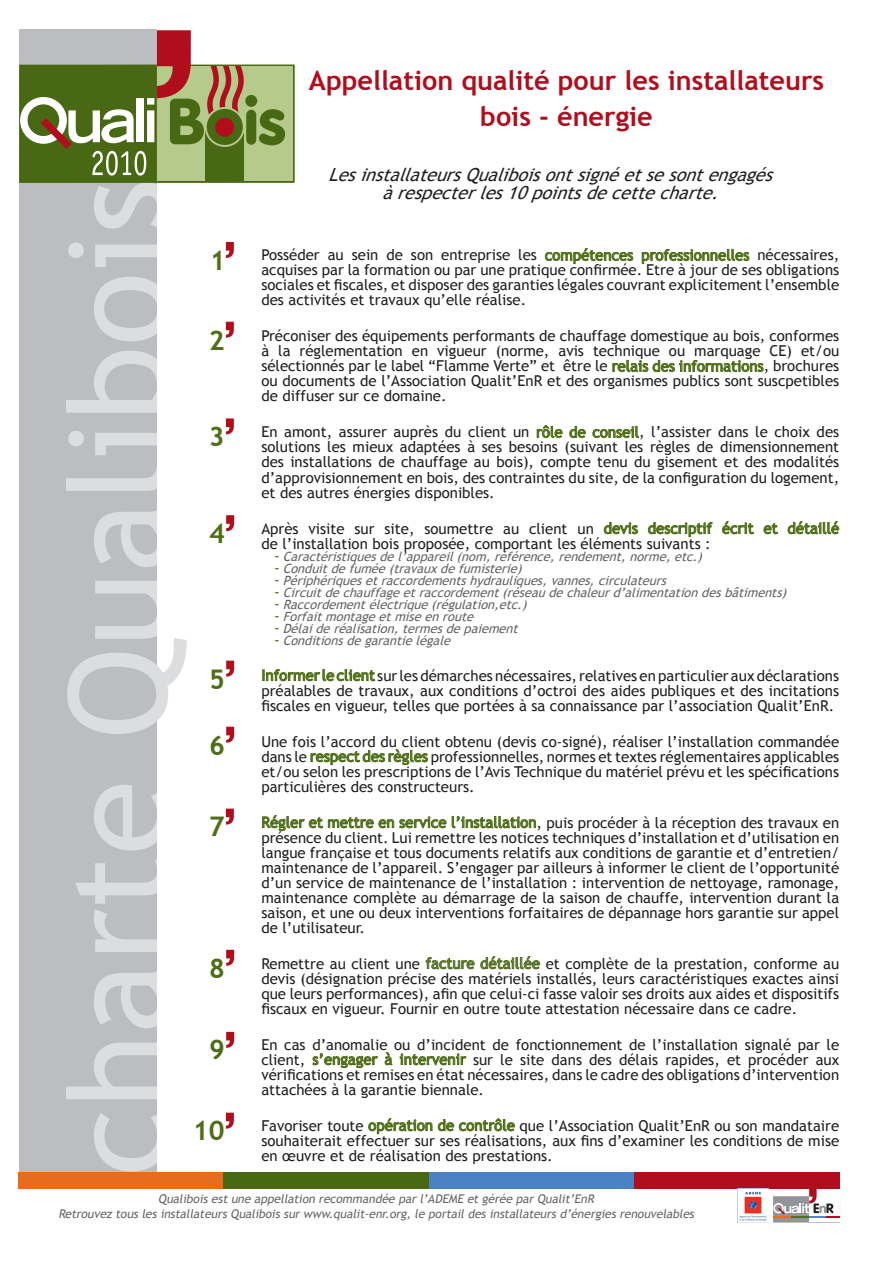
<style>
.page{position:relative;width:893px;height:1263px;background:#fff}
.page>*{position:absolute;margin:0;border:0;box-sizing:border-box;transform-origin:0 0}
.t1{font:136.5px "Trebuchet MS";color:#dcdddf}
.t2{font:700 27px/36px "Trebuchet MS";color:#b00d1d;text-align:center}
.t3{font:700 27px "Trebuchet MS";color:#4e6e17}
.t4{font:italic 18px/18px "Trebuchet MS";color:#231f20;text-align:center}
.t5{font:15px/15px "Trebuchet MS";color:#231f20;text-align:justify}
.t6{font:italic 12.75px/12px "Trebuchet MS";color:#626568}
.t7{font:italic 12px/15px "Trebuchet MS";color:#626568;text-align:center}
.s1{color:#4e6e17}
.s2{font-size:15px;color:#4e6e17}
.s3{color:#5a7333}
</style>
<div class="page">
<div style="left:19px;top:30px;width:138px;height:1152px;background:#bcbdc0"></div>
<div style="left:773px;top:1196px;width:67px;height:26px;background:#939598"></div>
<div style="left:809px;top:1196px;width:31px;height:26px;background:#fff"></div>
<svg style="left:773px;top:1188px;width:67px;height:30px"></svg>
<svg style="left:545px;top:248px;width:88px;height:16px"></svg>
<svg style="left:642px;top:249px;width:107px;height:15px"></svg>
<svg style="left:613px;top:360px;width:150px;height:12px"></svg>
<svg style="left:537px;top:425px;width:25px;height:13px"></svg>
<svg style="left:569px;top:426px;width:17px;height:12px"></svg>
<svg style="left:593px;top:426px;width:46px;height:12px"></svg>
<svg style="left:604px;top:522px;width:34px;height:12px"></svg>
<svg style="left:648px;top:522px;width:65px;height:15px"></svg>
<svg style="left:722px;top:521px;width:32px;height:13px"></svg>
<svg style="left:764px;top:523px;width:14px;height:11px"></svg>
<svg style="left:788px;top:521px;width:51px;height:13px"></svg>
<svg style="left:263px;top:669px;width:112px;height:12px"></svg>
<svg style="left:311px;top:749px;width:117px;height:16px"></svg>
<svg style="left:262px;top:815px;width:184px;height:16px"></svg>
<svg style="left:452px;top:816px;width:84px;height:12px"></svg>
<svg style="left:426px;top:957px;width:48px;height:12px"></svg>
<svg style="left:480px;top:956px;width:60px;height:13px"></svg>
<svg style="left:313px;top:1053px;width:65px;height:15px"></svg>
<svg style="left:385px;top:1052px;width:7px;height:13px"></svg>
<svg style="left:400px;top:1053px;width:66px;height:12px"></svg>
<svg style="left:368px;top:1118px;width:64px;height:16px"></svg>
<svg style="left:438px;top:1118px;width:77px;height:13px"></svg>
<svg style="left:226px;top:242px;width:8px;height:16px"></svg>
<svg style="left:226px;top:322px;width:8px;height:16px"></svg>
<svg style="left:226px;top:418px;width:8px;height:17px"></svg>
<svg style="left:226px;top:515px;width:8px;height:17px"></svg>
<svg style="left:226px;top:661px;width:8px;height:16px"></svg>
<svg style="left:226px;top:727px;width:8px;height:16px"></svg>
<svg style="left:226px;top:809px;width:8px;height:16px"></svg>
<svg style="left:226px;top:950px;width:8px;height:16px"></svg>
<svg style="left:226px;top:1032px;width:8px;height:16px"></svg>
<svg style="left:226px;top:1113px;width:8px;height:16px"></svg>
<div style="left:18px;top:1172px;width:206px;height:16px;background:#e66c1e"></div>
<div style="left:223px;top:1172px;width:206px;height:16px;background:#496814"></div>
<div style="left:429px;top:1172px;width:206px;height:16px;background:#4b82c3"></div>
<div style="left:634px;top:1172px;width:206px;height:16px;background:#b00d1d"></div>
<img style="left:738px;top:1188px;width:30px;height:33px">
<div style="left:157px;top:65px;width:138px;height:118px;background:#496814"></div>
<div style="left:157px;top:66px;width:136px;height:115px;background:#b5ca8b"></div>
<div style="left:205px;top:127px;width:39px;height:55px;background:#496814"></div>
<div style="left:19px;top:65px;width:138px;height:118px;background:#496814"></div>
<svg style="left:20px;top:30px;width:265px;height:146px"></svg>
<h1 class="t1" style="left:38px;top:1176px;width:999px;rotate:-90deg">charte Qualibois</h1>
<h2 class="t3" style="left:210px;top:243px;width:17px">1</h2>
<h2 class="t3" style="left:209px;top:323px;width:17px">2</h2>
<h2 class="t3" style="left:209px;top:420px;width:17px">3</h2>
<h2 class="t3" style="left:209px;top:517px;width:17px">4</h2>
<h2 class="t3" style="left:209px;top:662px;width:17px">5</h2>
<h2 class="t3" style="left:209px;top:728px;width:17px">6</h2>
<h2 class="t3" style="left:209px;top:809px;width:17px">7</h2>
<h2 class="t3" style="left:209px;top:951px;width:17px">8</h2>
<h2 class="t3" style="left:209px;top:1032px;width:17px">9</h2>
<h2 class="t3" style="left:193px;top:1113px;width:33px">10</h2>
<h2 class="t2" style="left:309px;top:62px;width:517px">Appellation qualité pour les installateurs bois - énergie</h2>
<p class="t4" style="left:328px;top:166px;width:453px">LesinstallateursQualiboisontsignéetsesontengagés àrespecterles10pointsdecettecharte.</p>
<p class="t5" style="left:261px;top:248px;width:579px">Posséder au sein de son entreprise les <span class="s1">compétences professionnelles</span> nécessaires, acquises par la formation ou par une pratique confirmée. Etre à jour de ses obligations sociales et fiscales, et disposer des garanties légales couvrant explicitement l’ensemble des activités et travaux qu’elle réalise.</p>
<p class="t5" style="left:261px;top:329px;width:579px">Préconiser des équipements performants de chauffage domestique au bois, conformes à la réglementation en vigueur (norme, avis technique ou marquage CE) et/ou sélectionnés par le label “Flamme Verte” et être le <span class="s1">relais des informations</span>, brochures ou documents de l’Association Qualit’EnR et des organismes publics sont suscpetibles de diffuser sur ce domaine.</p>
<p class="t5" style="left:261px;top:425px;width:579px">En amont, assurer auprès du client un <span class="s1">rôle de conseil</span>, l’assister dans le choix des solutions les mieux adaptées à ses besoins (suivant les règles de dimensionnement des installations de chauffage au bois), compte tenu du gisement et des modalités d’approvisionnement en bois, des contraintes du site, de la configuration du logement, et des autres énergies disponibles.</p>
<p class="t5" style="left:261px;top:521px;width:579px">Après visite sur site, soumettre au client un <span class="s1">devis descriptif écrit et détaillé </span>de l’installation bois proposée, comportant les éléments suivants :</p>
<p class="t6" style="left:273px;top:550px;width:519px"><span class="s2">-</span>Caractéristiquesdel’appareil(nom,référence,rendement,norme,etc.) <span class="s2">-</span>Conduitdefumée(travauxdefumisterie) <span class="s2">-</span>Périphériquesetraccordementshydrauliques,vannes,circulateurs <span class="s2">-</span>Circuitdechauffageetraccordement(réseaudechaleurd’alimentationdesbâtiments) <span class="s2">-</span>Raccordementélectrique(régulation,etc.)<br><span class="s2">-</span>Forfaitmontageetmiseenroute<br><span class="s2">-</span>Délaideréalisation,termesdepaiement<br><span class="s2">-</span>Conditionsdegarantielégale</p>
<p class="t5" style="left:261px;top:668px;width:579px"><span class="s1">Informer le client</span> sur les démarches nécessaires, relatives en particulier aux déclarations préalables de travaux, aux conditions d’octroi des aides publiques et des incitations fiscales en vigueur, telles que portées à sa connaissance par l’association Qualit’EnR.</p>
<p class="t5" style="left:261px;top:734px;width:579px">Une fois l’accord du client obtenu (devis co-signé), réaliser l’installation commandée dans le <span class="s1">respect des règles</span> professionnelles, normes et textes réglementaires applicables et/ou selon les prescriptions de l’Avis Technique du matériel prévu et les spécifications particulières des constructeurs.</p>
<p class="t5" style="left:261px;top:815px;width:579px"><span class="s1">Régler et mettre en service l’installation</span>, puis procéder à la réception des travaux en présence du client. Lui remettre les notices techniques d’installation et d’utilisation en langue française et tous documents relatifs aux conditions de garantie et d’entretien/ maintenance de l’appareil. S’engager par ailleurs à informer le client de l’opportunité d’un service de maintenance de l’installation : intervention de nettoyage, ramonage, maintenance complète au démarrage de la saison de chauffe, intervention durant la saison, et une ou deux interventions forfaitaires de dépannage hors garantie sur appel de l’utilisateur.</p>
<p class="t5" style="left:261px;top:956px;width:579px">Remettre au client une <span class="s3">facture détaillée</span> et complète de la prestation, conforme au devis (désignation précise des matériels installés, leurs caractéristiques exactes ainsi que leurs performances), afin que celui-ci fasse valoir ses droits aux aides et dispositifs fiscaux en vigueur. Fournir en outre toute attestation nécessaire dans ce cadre.</p>
<p class="t5" style="left:261px;top:1037px;width:579px">En cas d’anomalie ou d’incident de fonctionnement de l’installation signalé par le client, <span class="s1">s’engager à intervenir</span> sur le site dans des délais rapides, et procéder aux vérifications et remises en état nécessaires, dans le cadre des obligations d’intervention attachées à la garantie biennale.</p>
<p class="t5" style="left:261px;top:1118px;width:579px">Favoriser toute <span class="s1">opération de contrôle</span> que l’Association Qualit’EnR ou son mandataire souhaiterait effectuer sur ses réalisations, aux fins d’examiner les conditions de mise en œuvre et de réalisation des prestations.</p>
<p class="t7" style="left:58px;top:1191px;width:640px">Qualibois est une appellation recommandée par l’ADEME et gérée par Qualit’EnR<br>Retrouvez tous les installateurs Qualibois sur www.qualit-enr.org, le portail des installateurs d’énergies renouvelables</p>
</div>
